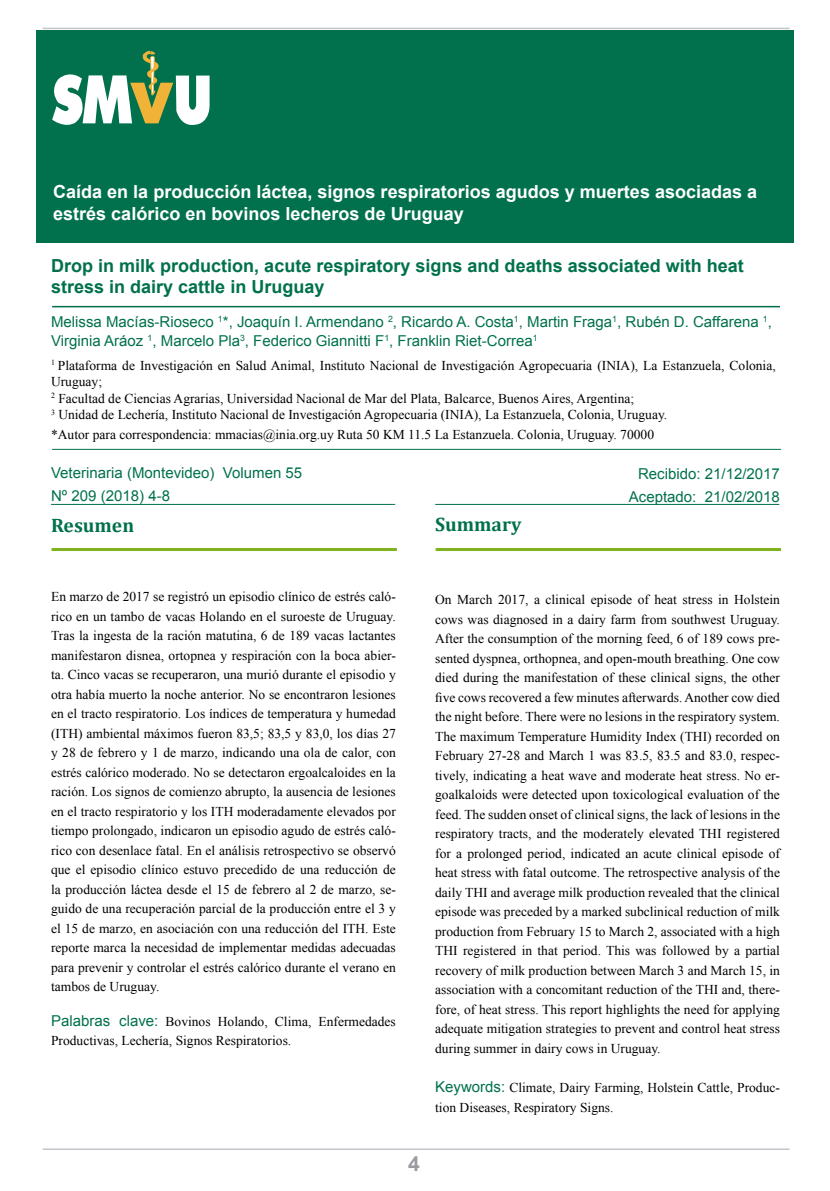
<style>
.page{position:relative;width:830px;height:1191px;background:#fff}
.page>*{position:absolute;margin:0;border:0;box-sizing:border-box;transform-origin:0 0}
.t1{font:700 21px "Arial";color:#9c9ba0}
.t2{font:700 19.5px "Cambria";color:#00714c}
.t3{font:700 18px/22.5px "Arial";color:#fff}
.t4{font:700 18px/21px "Arial";color:#00714c}
.t5{font:15px/22.5px "Arial";color:#00714c}
.t6{font:13.5px/19.5px "Times New Roman";color:#000}
.s1{font-family:"Arial";font-size:15px;color:#00714c}
</style>
<div class="page">
<hr style="left:43px;top:28px;width:746px;height:1px;background:#c3c5ca">
<hr style="left:43px;top:1148px;width:746px;height:2px;background:#c3c5ca">
<div style="left:36px;top:30px;width:757px;height:212px;background:#00714c"></div>
<svg style="left:52px;top:51px;width:158px;height:74px"></svg>
<hr style="left:52px;top:306px;width:727px;height:1px;background:#00714c">
<hr style="left:52px;top:449px;width:728px;height:1px;background:#00714c">
<hr style="left:51px;top:548px;width:345px;height:3px;background:#7eb21f">
<hr style="left:51px;top:504px;width:344px;height:1px;background:#00714c">
<hr style="left:435px;top:548px;width:345px;height:3px;background:#7eb21f">
<hr style="left:435px;top:504px;width:344px;height:1px;background:#00714c">
<h3 class="t3" style="left:53px;top:181px;width:705px">Caída en la producción láctea, signos respiratorios agudos y muertes asociadas a estrés calórico en bovinos lecheros de Uruguay</h3>
<h3 class="t4" style="left:51px;top:256px;width:694px">Drop in milk production, acute respiratory signs and deaths associated with heat stress in dairy cattle in Uruguay</h3>
<p class="t5" style="left:51px;top:312px;width:722px;line-height:19.5px">Melissa Macías-Rioseco <sup>1</sup>*, Joaquín I. Armendano <sup>2</sup>, Ricardo A. Costa<sup>1</sup>, Martin Fraga<sup>1</sup>, Rubén D. Caffarena <sup>1</sup>,<br>Virginia Aráoz <sup>1</sup>, Marcelo Pla<sup>3</sup>, Federico Giannitti F<sup>1</sup>, Franklin Riet-Correa<sup>1</sup></p>
<p class="t6" style="left:51px;top:357px;width:725px;line-height:16.5px"><sup>1</sup> Plataforma de Investigación en Salud Animal, Instituto Nacional de Investigación Agropecuaria (INIA), La Estanzuela, Colonia, Uruguay;<br><sup>2</sup> Facultad de Ciencias Agrarias, Universidad Nacional de Mar del Plata, Balcarce, Buenos Aires, Argentina;<br><sup>3</sup> Unidad de Lechería, Instituto Nacional de Investigación Agropecuaria (INIA), La Estanzuela, Colonia, Uruguay.</p>
<p class="t6" style="left:51px;top:424px;width:604px">*Autor para correspondencia: mmacias@inia.org.uy Ruta 50 KM 11.5 La Estanzuela. Colonia, Uruguay. 70000</p>
<p class="t5" style="left:51px;top:462px;width:252px">Veterinaria (Montevideo) Volumen 55<br>Nº 209 (2018) 4-8</p>
<h2 class="t2" style="left:51px;top:511px;width:84px">Resumen</h2>
<h2 class="t2" style="left:435px;top:510px;width:88px">Summary</h2>
<p class="t5" style="left:628px;top:463px;width:152px;text-align:right">Recibido: 21/12/2017<br>Aceptado: 21/02/2018</p>
<p class="t6" style="left:51px;top:586px;width:346px;text-align:justify">En marzo de 2017 se registró un episodio clínico de estrés caló&shy;rico en un tambo de vacas Holando en el suroeste de Uruguay.<br>Tras la ingesta de la ración matutina, 6 de 189 vacas lactantes manifestaron disnea, ortopnea y respiración con la boca abier&shy;ta. Cinco vacas se recuperaron, una murió durante el episodio y otra había muerto la noche anterior. No se encontraron lesiones en el tracto respiratorio. Los índices de temperatura y humedad (ITH) ambiental máximos fueron 83,5; 83,5 y 83,0, los días 27 y 28 de febrero y 1 de marzo, indicando una ola de calor, con estrés calórico moderado. No se detectaron ergoalcaloides en la ración. Los signos de comienzo abrupto, la ausencia de lesiones en el tracto respiratorio y los ITH moderadamente elevados por tiempo prolongado, indicaron un episodio agudo de estrés caló&shy;rico con desenlace fatal. En el análisis retrospectivo se observó que el episodio clínico estuvo precedido de una reducción de la producción láctea desde el 15 de febrero al 2 de marzo, se&shy;guido de una recuperación parcial de la producción entre el 3 y el 15 de marzo, en asociación con una reducción del ITH. Este reporte marca la necesidad de implementar medidas adecuadas para prevenir y controlar el estrés calórico durante el verano en tambos de Uruguay.</p>
<p class="t6" style="left:51px;top:1011px;width:346px"><span class="s1">Palabras clave:</span> Bovinos Holando, Clima, Enfermedades<br>Productivas, Lechería, Signos Respiratorios.</p>
<p class="t6" style="left:435px;top:590px;width:346px;text-align:justify">On March 2017, a clinical episode of heat stress in Holstein cows was diagnosed in a dairy farm from southwest Uruguay.<br>After the consumption of the morning feed, 6 of 189 cows pre&shy;sented dyspnea, orthopnea, and open-mouth breathing. One cow died during the manifestation of these clinical signs, the other five cows recovered a few minutes afterwards. Another cow died the night before. There were no lesions in the respiratory system.<br>The maximum Temperature Humidity Index (THI) recorded on February 27-28 and March 1 was 83.5, 83.5 and 83.0, respec&shy;tively, indicating a heat wave and moderate heat stress. No er&shy;goalkaloids were detected upon toxicological evaluation of the feed. The sudden onset of clinical signs, the lack of lesions in the respiratory tracts, and the moderately elevated THI registered for a prolonged period, indicated an acute clinical episode of heat stress with fatal outcome. The retrospective analysis of the daily THI and average milk production revealed that the clinical episode was preceded by a marked subclinical reduction of milk production from February 15 to March 2, associated with a high THI registered in that period. This was followed by a partial recovery of milk production between March 3 and March 15, in association with a concomitant reduction of the THI and, there&shy;fore, of heat stress. This report highlights the need for applying adequate mitigation strategies to prevent and control heat stress during summer in dairy cows in Uruguay.</p>
<p class="t6" style="left:435px;top:1077px;width:346px"><span class="s1">Keywords:</span> Climate, Dairy Farming, Holstein Cattle, Produc&shy;tion Diseases, Respiratory Signs.</p>
<h1 class="t1" style="left:408px;top:1149px;width:13px">4</h1>
</div>
